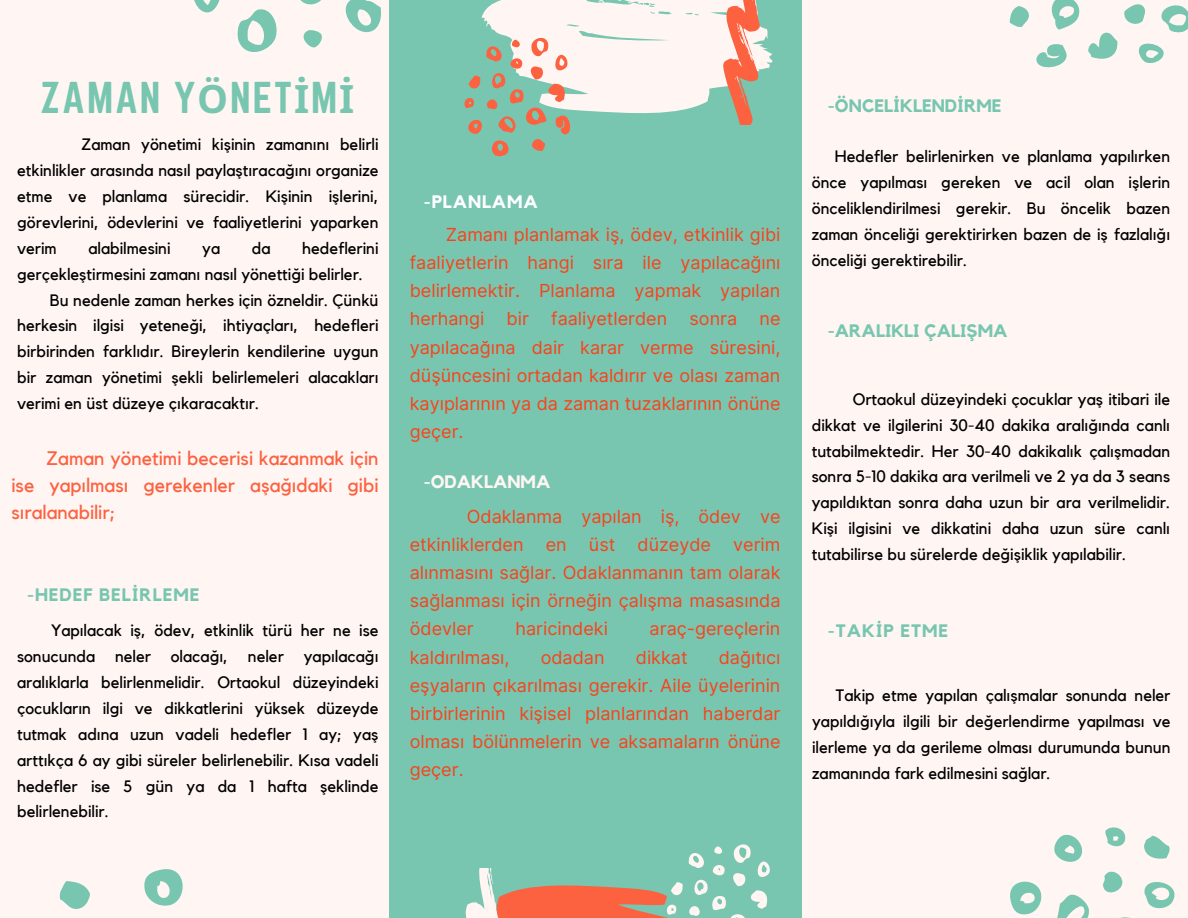
<style>
.page{position:relative;width:1188px;height:918px;background:#fff6f3}
.page>*{position:absolute;margin:0;border:0;box-sizing:border-box;transform-origin:0 0}
.t1{font:39px "Norwester";letter-spacing:.05em;color:#78c6b0}
.t2{font:19.5px/27px "Kollektif";color:#fc6140;text-align:justify}
.t3{font:18px/28.2px "Inter";color:#f8431c;text-align:justify}
.t4{font:700 18px "Kollektif";color:#78c6b0}
.t5{font:700 18px "Kollektif";letter-spacing:.05em;color:#78c6b0}
.t6{font:700 18px "Kollektif";color:#fff6f3}
.t7{font:700 18px "Kollektif";letter-spacing:.05em;color:#fff}
.t8{font:16.5px/25.8px "Kollektif";color:#000;text-align:justify}
.s1{font-family:"Noto Sans";font-weight:700}
</style>
<div class="page">
<div style="left:389px;top:0;width:413px;height:918px;background:#78c6b0"></div>
<svg style="left:194px;top:0;width:26px;height:13px"></svg>
<svg style="left:300px;top:0;width:21px;height:5px"></svg>
<svg style="left:345px;top:0;width:36px;height:32px"></svg>
<svg style="left:237px;top:9px;width:40px;height:43px"></svg>
<svg style="left:303px;top:30px;width:19px;height:18px"></svg>
<svg style="left:144px;top:869px;width:39px;height:37px"></svg>
<svg style="left:59px;top:881px;width:31px;height:28px"></svg>
<svg style="left:1010px;top:6px;width:19px;height:21px"></svg>
<svg style="left:1036px;top:44px;width:31px;height:24px"></svg>
<svg style="left:1051px;top:0;width:29px;height:30px"></svg>
<svg style="left:1088px;top:4px;width:100px;height:59px"></svg>
<svg style="left:1010px;top:881px;width:32px;height:34px"></svg>
<svg style="left:1054px;top:834px;width:29px;height:28px"></svg>
<svg style="left:1057px;top:894px;width:32px;height:24px"></svg>
<svg style="left:1105px;top:827px;width:21px;height:20px"></svg>
<svg style="left:1144px;top:836px;width:26px;height:23px"></svg>
<svg style="left:1103px;top:871px;width:72px;height:47px"></svg>
<svg style="left:464px;top:0;width:308px;height:156px"></svg>
<svg style="left:465px;top:845px;width:305px;height:73px"></svg>
<h1 class="t1" style="left:40px;top:74px;width:315px">ZAMAN Y<span class="s1">Ö</span>NET<span class="s1">İ</span>M<span class="s1">İ</span></h1>
<p class="t4" style="left:828px;top:97px;width:175px">-ÖNCELİKLENDİRME</p>
<p class="t8" style="left:17px;top:132px;width:363px;text-indent:64px">Zaman yönetimi kişinin zamanını belirli etkinlikler arasında nasıl paylaştıracağını organize etme ve planlama sürecidir. Kişinin işlerini, görevlerini, ödevlerini ve faaliyetlerini yaparken verim</p>
<h2 class="t8" style="left:812px;top:144px;width:360px;text-indent:23px">Hedefler belirlenirken ve planlama yapılırken önce yapılması gereken ve acil olan işlerin önceliklendirilmesi gerekir. Bu öncelik bazen zaman önceliği gerektirirken bazen de iş fazlalığı önceliği gerektirebilir.</h2>
<h2 class="t7" style="left:424px;top:193px;width:116px">-PLANLAMA</h2>
<h3 class="t3" style="left:410px;top:220px;width:372px;text-indent:36px">Zamanı planlamak iş, ödev, etkinlik gibi faaliyetlerin hangi sıra ile yapılacağını belirlemektir. Planlama yapmak yapılan herhangi bir faaliyetlerden sonra ne yapılacağına dair karar verme süresini, düşüncesini ortadan kaldırır ve olası zaman kayıplarının ya da zaman tuzaklarının önüne geçer.</h3>
<p class="t8" style="left:17px;top:236px;width:363px;text-indent:285px">hedeflerini gerçekleştirmesini zamanı nasıl yönettiği belirler.</p>
<p class="t8" style="left:17px;top:288px;width:363px;text-indent:33px">Bu nedenle zaman herkes için özneldir. Çünkü herkesin ilgisi yeteneği, ihtiyaçları, hedefleri birbirinden farklıdır. Bireylerin kendilerine uygun bir zaman yönetimi şekli belirlemeleri alacakları verimi en üst düzeye çıkaracaktır.</p>
<p class="t8" style="left:88px;top:236px;width:84px">alabilmesini</p>
<p class="t8" style="left:202px;top:236px;width:19px">ya</p>
<p class="t8" style="left:252px;top:236px;width:20px">da</p>
<p class="t4" style="left:828px;top:323px;width:181px">-ARALIKLI ÇALIŞMA</p>
<p class="t8" style="left:812px;top:387px;width:360px;text-indent:41px">Ortaokul düzeyindeki çocuklar yaş itibari ile dikkat ve ilgilerini 30-40 dakika aralığında canlı tutabilmektedir. Her 30-40 dakikalık çalışmadan sonra 5-10 dakika ara verilmeli ve 2 ya da 3 seans yapıldıktan sonra daha uzun bir ara verilmelidir.<br>Kişi ilgisini ve dikkatini daha uzun süre canlı tutabilirse bu sürelerde değişiklik yapılabilir.</p>
<p class="t2" style="left:12px;top:446px;width:368px;text-indent:35px">Zaman yönetimi becerisi kazanmak için ise yapılması gerekenler aşağıdaki gibi sıralanabilir;</p>
<h3 class="t6" style="left:424px;top:473px;width:128px">-ODAKLANMA</h3>
<p class="t3" style="left:410px;top:502px;width:372px;text-indent:57px">Odaklanma yapılan iş, ödev ve etkinliklerden en üst düzeyde verim alınmasını sağlar. Odaklanmanın tam olarak sağlanması için örneğin çalışma masasında ödevler</p>
<p class="t5" style="left:27px;top:586px;width:174px">-HEDEF BELİRLEME</p>
<p class="t8" style="left:51px;top:618px;width:329px">Yapılacak iş, ödev, etkinlik türü her ne ise</p>
<p class="t5" style="left:828px;top:622px;width:122px">-TAKİP ETME</p>
<p class="t8" style="left:17px;top:644px;width:363px">sonucunda neler olacağı, neler yapılacağı aralıklarla belirlenmelidir. Ortaokul düzeyindeki çocukların ilgi ve dikkatlerini yüksek düzeyde tutmak adına uzun vadeli hedefler 1 ay; yaş arttıkça 6 ay gibi süreler belirlenebilir. Kısa vadeli hedefler ise 5 gün ya da 1 hafta şeklinde belirlenebilir.</p>
<p class="t3" style="left:516px;top:615px;width:94px">haricindeki</p>
<p class="t3" style="left:650px;top:615px;width:132px">araç-gereçlerin</p>
<p class="t3" style="left:410px;top:643px;width:101px">kaldırılması,</p>
<p class="t3" style="left:541px;top:643px;width:65px">odadan</p>
<p class="t3" style="left:636px;top:643px;width:53px">dikkat</p>
<p class="t3" style="left:410px;top:643px;width:372px;text-indent:309px">dağıtıcı eşyaların çıkarılması gerekir. Aile üyelerinin birbirlerinin kişisel planlarından haberdar olması bölünmelerin ve aksamaların önüne geçer.</p>
<p class="t8" style="left:812px;top:683px;width:360px;text-indent:24px">Takip etme yapılan çalışmalar sonunda neler yapıldığıyla ilgili bir değerlendirme yapılması ve ilerleme ya da gerileme olması durumunda bunun zamanında fark edilmesini sağlar.</p>
</div>
